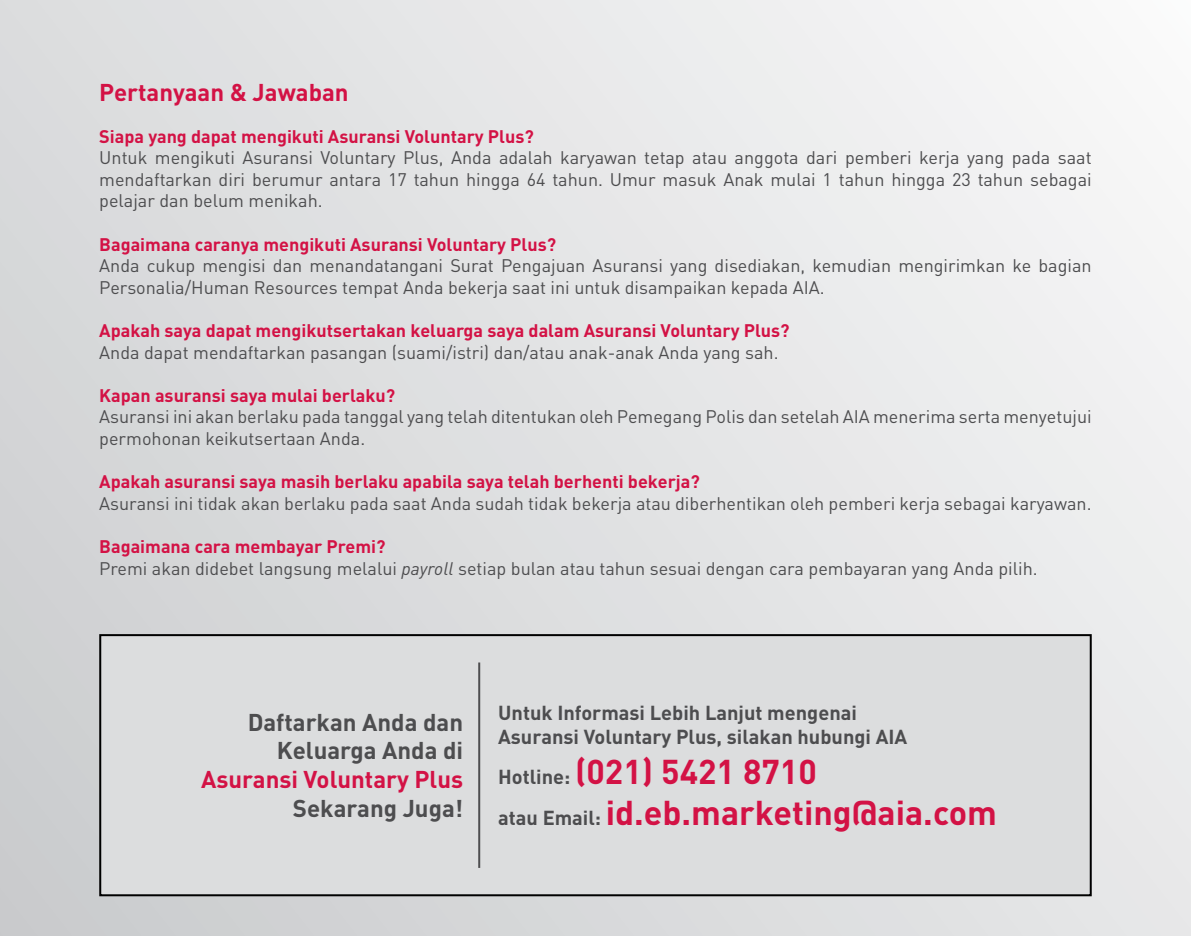
<style>
.page{position:relative;width:1191px;height:936px;background:#fff}
.page>*{position:absolute;margin:0;border:0;box-sizing:border-box;transform-origin:0 0}
.t1{font:700 34px/40.8px "DIN";color:#d31245}
.t2{font:700 24px/28.8px "DIN";color:#4d4d4f;text-align:right}
.t3{font:700 24px "DIN";color:#d31245}
.t4{font:700 20px/24px "DIN";color:#4d4d4f}
.t5{font:18px/21.6px "DIN";color:#4d4d4f}
.t6{font:700 18px "DIN";color:#d31245}
.s1{font-weight:700;color:#d31245}
.s2{font-style:italic}
.s3{font-size:20px;color:#4d4d4f}
</style>
<div class="page">
<div style="left:0;top:0;width:1191px;height:935px;background:linear-gradient(to right,#d3d5d7,#f3f3f3)"></div>
<div style="left:100px;top:635px;width:990px;height:260px;background:#dcddde"></div>
<div style="left:99px;top:634px;width:992px;height:262px;border:2px solid #000"></div>
<hr style="left:478px;top:662px;width:2px;height:205px;background:#4d4d4f">
<h2 class="t3" style="left:99px;top:77px;width:251px">Pertanyaan &amp; Jawaban</h2>
<p class="t6" style="left:99px;top:124px;width:436px">Siapa yang dapat mengikuti Asuransi Voluntary Plus?</p>
<p class="t5" style="left:99px;top:146px;width:994px;text-align:justify">Untuk mengikuti Asuransi Voluntary Plus, Anda adalah karyawan tetap atau anggota dari pemberi kerja yang pada saat mendaftarkan diri berumur antara 17 tahun hingga 64 tahun. Umur masuk Anak mulai 1 tahun hingga 23 tahun sebagai pelajar dan belum menikah.</p>
<p class="t6" style="left:99px;top:232px;width:458px">Bagaimana caranya mengikuti Asuransi Voluntary Plus?</p>
<p class="t5" style="left:99px;top:254px;width:994px">Anda cukup mengisi dan menandatangani Surat Pengajuan Asuransi yang disediakan, kemudian mengirimkan ke bagian<br>Personalia/Human Resources tempat Anda bekerja saat ini untuk disampaikan kepada AIA.</p>
<p class="t6" style="left:99px;top:319px;width:692px">Apakah saya dapat mengikutsertakan keluarga saya dalam Asuransi Voluntary Plus?</p>
<p class="t5" style="left:99px;top:341px;width:681px">Anda dapat mendaftarkan pasangan (suami/istri) dan/atau anak-anak Anda yang sah.</p>
<p class="t6" style="left:99px;top:383px;width:297px">Kapan asuransi saya mulai berlaku?</p>
<p class="t5" style="left:99px;top:406px;width:994px">Asuransi ini akan berlaku pada tanggal yang telah ditentukan oleh Pemegang Polis dan setelah AIA menerima serta menyetujui permohonan keikutsertaan Anda.</p>
<p class="t6" style="left:99px;top:470px;width:602px">Apakah asuransi saya masih berlaku apabila saya telah berhenti bekerja?</p>
<p class="t5" style="left:99px;top:492px;width:993px">Asuransi ini tidak akan berlaku pada saat Anda sudah tidak bekerja atau diberhentikan oleh pemberi kerja sebagai karyawan.</p>
<p class="t5" style="left:99px;top:535px;width:940px"><span class="s1">Bagaimana cara membayar Premi?<br></span>Premi akan didebet langsung melalui <span class="s2">payroll</span> setiap bulan atau tahun sesuai dengan cara pembayaran yang Anda pilih.</p>
<h2 class="t2" style="left:248px;top:706px;width:217px">Daftarkan Anda dan<br>Keluarga Anda di</h2>
<h2 class="t3" style="left:201px;top:763px;width:264px">Asuransi Voluntary Plus</h2>
<h2 class="t2" style="left:293px;top:792px;width:172px">Sekarang Juga!</h2>
<p class="t4" style="left:498px;top:699px;width:411px">Untuk Informasi Lebih Lanjut mengenai<br>Asuransi Voluntary Plus, silakan hubungi AIA</p>
<h1 class="t1" style="left:498px;top:750px;width:500px"><span class="s3">Hotline:</span> (021) 5421 8710<br><span class="s3">atau Email:</span> id.eb.marketing@aia.com</h1>
</div>
